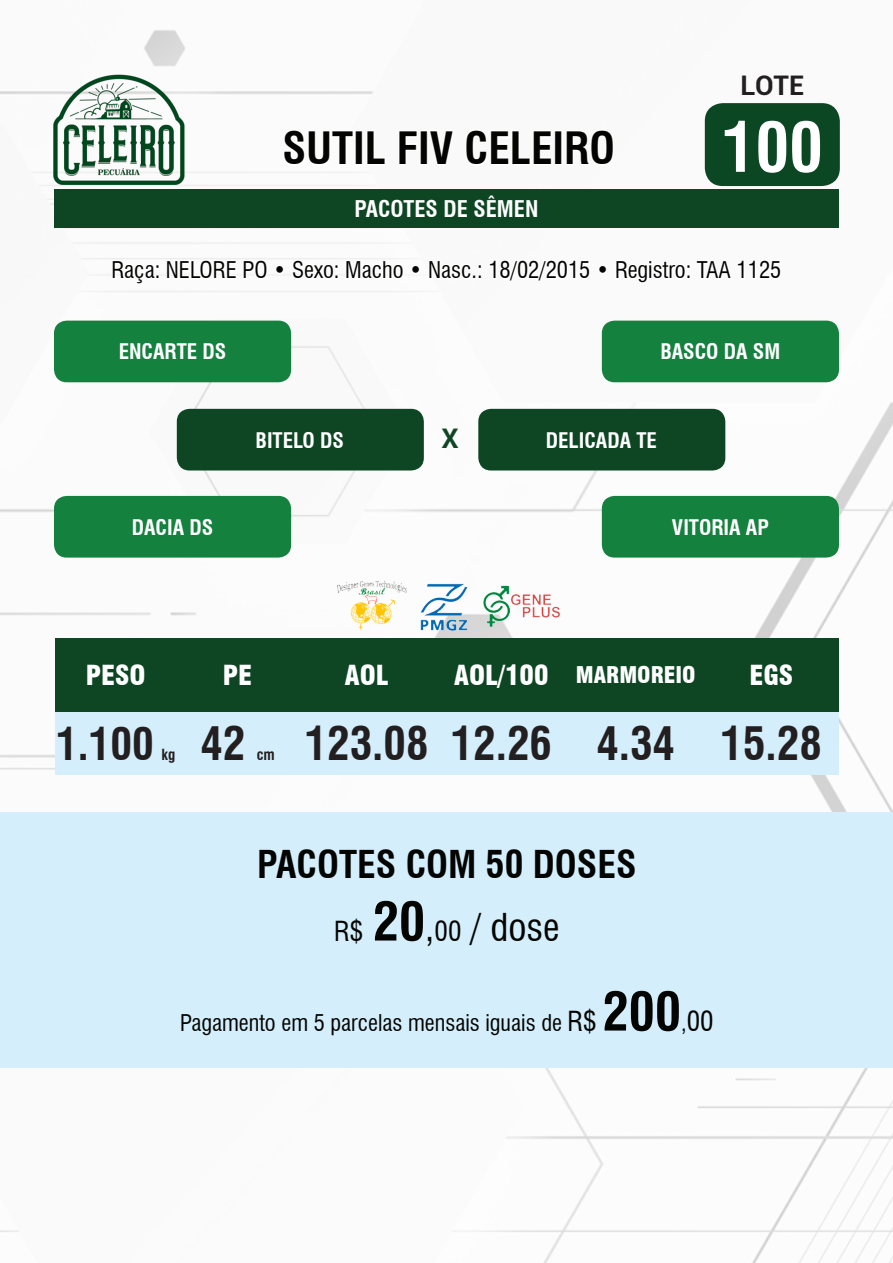
<style>
.page{position:relative;width:893px;height:1263px;background:#fff}
.page>*{position:absolute;margin:0;border:0;box-sizing:border-box;transform-origin:0 0}
.t1{font:700 condensed 67.5px "Swiss 721 BT";color:#fff}
.t2{font:700 condensed 45px "Swiss 721 BT";color:#231f20}
.t3{font:700 condensed 43.5px "Swiss 721 BT";color:#040503}
.t4{font:700 condensed 43.5px "Swiss 721 BT";color:#231f20}
.t5{font:700 condensed 37.5px "Swiss 721 BT";color:#040503}
.t6{font:condensed 37.5px "Swiss 721 BT";color:#040503}
.t7{font:900 condensed 27px "Swiss 721 BT";color:#fff}
.t8{font:700 27px "Roboto";color:#231f20}
.t9{font:condensed 27px "Swiss 721 BT";color:#040503}
.t10{font:700 27px "Roboto";color:#104624}
.t11{font:condensed 22.5px "Swiss 721 BT";color:#040503}
.t12{font:700 condensed 22.5px "Swiss 721 BT";color:#fff}
.t13{font:900 condensed 22.5px "Swiss 721 BT";color:#fff}
.t14{font:700 condensed 21px "Swiss 721 BT";color:#fff}
.t15{font:700 condensed 15px "Swiss 721 BT";color:#231f20}
.s1{font-size:27px}
.s2{font-weight:700;font-size:52.5px}
.s3{font-size:22.5px}
</style>
<div class="page">
<img style="left:0;top:30px;width:893px;height:1233px">
<img style="left:47px;top:69px;width:142px;height:119px">
<div style="left:705px;top:103px;width:135px;height:83px;background:#0b4723;border-radius:18px"></div>
<div style="left:54px;top:189px;width:785px;height:38px;background:#0e4623"></div>
<div style="left:602px;top:321px;width:237px;height:61px;background:#15813f;border-radius:13px"></div>
<div style="left:602px;top:496px;width:237px;height:62px;background:#15813f;border-radius:13px"></div>
<div style="left:478px;top:409px;width:247px;height:61px;background:#0e4623;border-radius:13px"></div>
<div style="left:54px;top:321px;width:237px;height:61px;background:#15813f;border-radius:13px"></div>
<div style="left:54px;top:496px;width:237px;height:62px;background:#15813f;border-radius:13px"></div>
<div style="left:177px;top:409px;width:247px;height:61px;background:#0e4623;border-radius:13px"></div>
<svg style="left:104px;top:127px;width:679px;height:207px"></svg>
<img style="left:331px;top:577px;width:231px;height:57px">
<div style="left:1px;top:812px;width:892px;height:255px;background:#d4effb"></div>
<div style="left:703px;top:711px;width:136px;height:64px;background:#d4effb"></div>
<div style="left:299px;top:711px;width:135px;height:64px;background:#d4effb"></div>
<div style="left:568px;top:711px;width:135px;height:64px;background:#d4effb"></div>
<div style="left:703px;top:638px;width:136px;height:73px;background:#0e4623"></div>
<div style="left:299px;top:638px;width:135px;height:73px;background:#0e4623"></div>
<div style="left:568px;top:638px;width:135px;height:73px;background:#0e4623"></div>
<div style="left:434px;top:711px;width:135px;height:64px;background:#d4effb"></div>
<div style="left:434px;top:638px;width:135px;height:73px;background:#0e4623"></div>
<div style="left:55px;top:711px;width:122px;height:64px;background:#d4effb"></div>
<div style="left:177px;top:711px;width:121px;height:64px;background:#d4effb"></div>
<div style="left:55px;top:638px;width:122px;height:73px;background:#0e4623"></div>
<div style="left:177px;top:638px;width:121px;height:73px;background:#0e4623"></div>
<p class="t8" style="left:741px;top:66px;width:65px">LOTE</p>
<p class="t3" style="left:282px;top:122px;width:334px">SUTIL FIV CELEIRO</p>
<p class="t1" style="left:722px;top:107px;width:103px">100</p>
<p class="t12" style="left:354px;top:195px;width:186px">PACOTES DE SÊMEN</p>
<p class="t11" style="left:112px;top:257px;width:671px">Raça: NELORE PO • Sexo: Macho • Nasc.: 18/02/2015 • Registro: TAA 1125</p>
<p class="t14" style="left:119px;top:339px;width:109px">ENCARTE DS</p>
<p class="t14" style="left:132px;top:514px;width:83px">DACIA DS</p>
<p class="t14" style="left:256px;top:427px;width:90px">BITELO DS</p>
<p class="t10" style="left:442px;top:419px;width:19px">X</p>
<p class="t14" style="left:660px;top:339px;width:121px">BASCO DA SM</p>
<p class="t14" style="left:546px;top:427px;width:113px">DELICADA TE</p>
<p class="t14" style="left:672px;top:514px;width:98px">VITORIA AP</p>
<p class="t7" style="left:86px;top:659px;width:61px">PESO</p>
<p class="t7" style="left:223px;top:659px;width:31px">PE</p>
<p class="t4" style="left:56px;top:718px;width:99px">1.100</p>
<p class="t15" style="left:162px;top:745px;width:15px">kg</p>
<p class="t2" style="left:200px;top:717px;width:46px">42</p>
<p class="t15" style="left:257px;top:746px;width:20px">cm</p>
<p class="t7" style="left:345px;top:659px;width:45px">AOL</p>
<p class="t13" style="left:576px;top:662px;width:121px">MARMOREIO</p>
<p class="t7" style="left:749px;top:659px;width:45px">EGS</p>
<p class="t7" style="left:454px;top:659px;width:96px">AOL/100</p>
<p class="t2" style="left:305px;top:717px;width:125px">123.08</p>
<p class="t2" style="left:596px;top:717px;width:80px">4.34</p>
<p class="t2" style="left:721px;top:717px;width:103px">15.28</p>
<p class="t2" style="left:451px;top:717px;width:103px">12.26</p>
<p class="t5" style="left:257px;top:841px;width:381px">PACOTES COM 50 DOSES</p>
<p class="t6" style="left:334px;top:904px;width:227px"><span class="s1">R$</span> <span class="s2">20</span>,<span class="s1">00</span> / dose</p>
<p class="t11" style="left:180px;top:1009px;width:502px">Pagamento em 5 parcelas mensais iguais de <span class="s1">R$</span> <span class="s2">200</span></p>
<p class="t9" style="left:681px;top:1004px;width:34px"><span class="s3">,</span>00</p>
</div>
